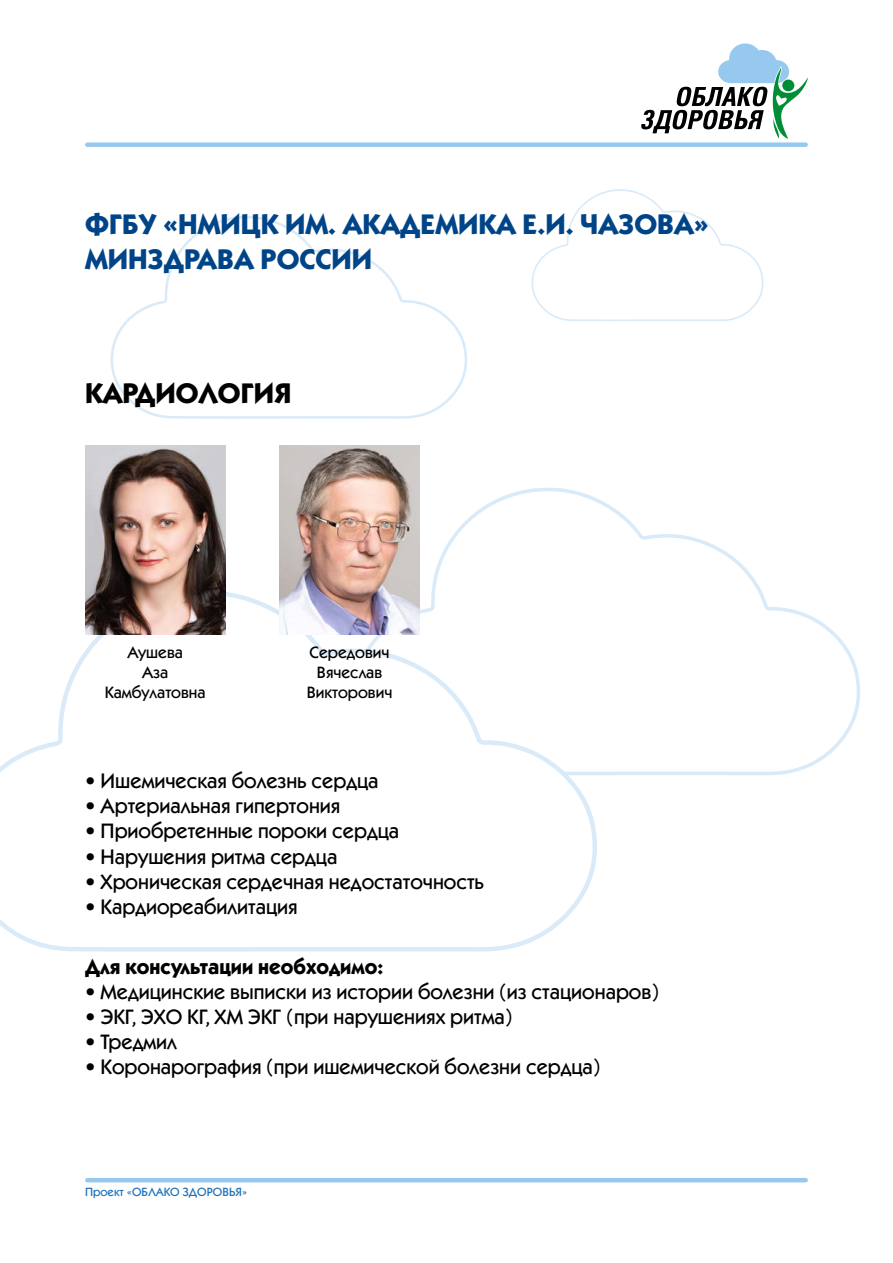
<style>
.page{position:relative;width:893px;height:1263px;background:#fff}
.page>*{position:absolute;margin:0;border:0;box-sizing:border-box;transform-origin:0 0}
.t1{font:700 28.5px/34.2px "Kabel Medium C";color:#048}
.t2{font:700 28.5px "Kabel Medium C";color:#000}
.t3{font:21px "Kabel Medium C";color:#000}
.t4{font:700 21px "Kabel Medium C";color:#000}
.t5{font:16.5px/19.8px "Kabel Medium C";color:#000;text-align:center}
.t6{font:12px "Kabel Medium C";color:#1d71b8}
</style>
<div class="page">
<svg style="left:531px;top:189px;width:233px;height:132px"></svg>
<hr style="left:87px;top:1178px;width:719px;height:4px;background:#97c9ee">
<div style="left:87px;top:142px;width:719px;height:5px;background:#97c9ee"></div>
<svg style="left:641px;top:43px;width:167px;height:96px"></svg>
<svg style="left:432px;top:487px;width:428px;height:288px"></svg>
<svg style="left:110px;top:216px;width:362px;height:285px"></svg>
<svg style="left:0;top:584px;width:605px;height:368px"></svg>
<img style="left:85px;top:445px;width:140px;height:190px">
<img style="left:279px;top:445px;width:141px;height:190px">
<h1 class="t1" style="left:85px;top:207px;width:626px">ФГБУ «НМИЦК ИМ. АКАДЕМИКА Е.И. ЧАЗОВА»<br>МИНЗДРАВА РОССИИ</h1>
<h1 class="t2" style="left:85px;top:375px;width:208px">КАРДИОЛОГИЯ</h1>
<p class="t5" style="left:105px;top:642px;width:102px">Аушева<br>Аза<br>Камбулатовна</p>
<p class="t5" style="left:307px;top:642px;width:87px">Середович<br>Вячеслав<br>Викторович</p>
<p class="t3" style="left:85px;top:768px;width:295px">• Ишемическая болезнь сердца</p>
<p class="t3" style="left:85px;top:793px;width:257px">• Артериальная гипертония</p>
<p class="t3" style="left:85px;top:818px;width:315px">• Приобретенные пороки сердца</p>
<p class="t3" style="left:85px;top:844px;width:254px">• Нарушения ритма сердца</p>
<p class="t3" style="left:85px;top:869px;width:400px">• Хроническая сердечная недостаточность</p>
<p class="t3" style="left:85px;top:894px;width:214px">• Кардиореабилитация</p>
<p class="t4" style="left:85px;top:953px;width:299px">Для консультации необходимо:</p>
<p class="t3" style="left:85px;top:979px;width:575px">• Медицинские выписки из истории болезни (из стационаров)</p>
<p class="t3" style="left:85px;top:1004px;width:428px">• ЭКГ, ЭХО КГ, ХМ ЭКГ (при нарушениях ритма)</p>
<p class="t3" style="left:85px;top:1029px;width:93px">• Тредмил</p>
<p class="t3" style="left:85px;top:1054px;width:517px">• Коронарография (при ишемической болезни сердца)</p>
<p class="t6" style="left:85px;top:1184px;width:164px">Проект «ОБЛАКО ЗДОРОВЬЯ»</p>
</div>
